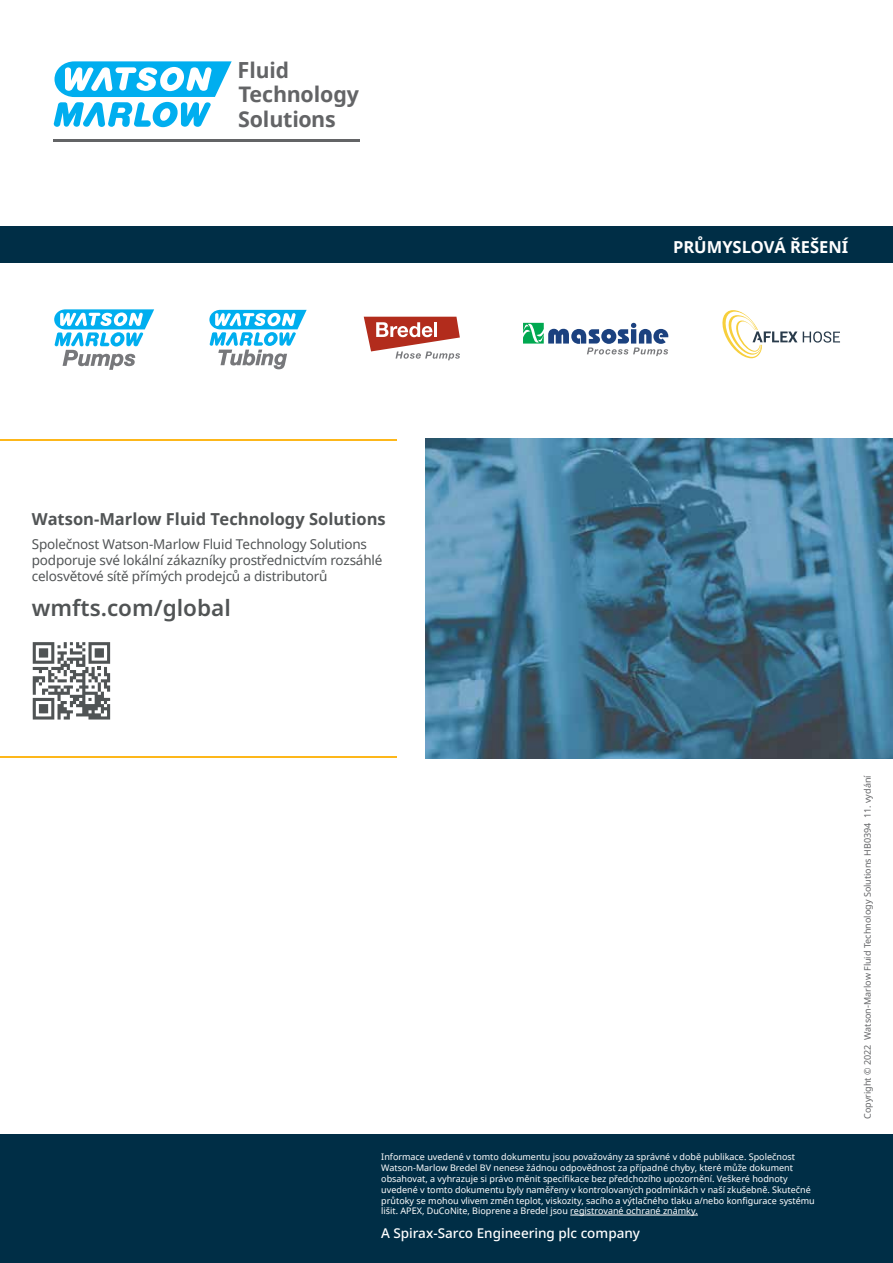
<style>
.page{position:relative;width:893px;height:1263px;background:#fff}
.page>*{position:absolute;margin:0;border:0;box-sizing:border-box;transform-origin:0 0}
.t1{font:600 22.5px "Noto Sans";color:#515455}
.t2{font:700 21.45px/24.6px "Noto Sans";letter-spacing:-.01em;color:#636466}
.t3{font:700 16.5px "Noto Sans";color:#515455}
.t4{font:700 16.5px "Noto Sans";color:#fff}
.t5{font:13.5px/16.2px "Noto Sans";letter-spacing:-.015em;color:#515455}
.t6{font:500 13.5px "Noto Sans";color:#fff}
.t7{font:9px/10.8px "Noto Sans";color:#fff}
.t8{font:9px "Noto Sans";color:#636466}
.s1{font-size:22.2px}
</style>
<div class="page">
<div style="left:0;top:1134px;width:893px;height:129px;background:#002e46"></div>
<div style="left:0;top:226px;width:893px;height:36px;background:#002e46"></div>
<svg style="left:54px;top:309px;width:100px;height:61px"></svg>
<svg style="left:209px;top:310px;width:98px;height:59px"></svg>
<svg style="left:722px;top:310px;width:75px;height:48px"></svg>
<svg style="left:803px;top:331px;width:37px;height:12px"></svg>
<svg style="left:364px;top:317px;width:96px;height:43px"></svg>
<svg style="left:523px;top:322px;width:145px;height:34px"></svg>
<hr style="left:0;top:439px;width:396px;height:2px;background:#fdb71a">
<hr style="left:0;top:756px;width:396px;height:2px;background:#fdb71a">
<img style="left:425px;top:439px;width:468px;height:319px">
<hr style="left:53px;top:139px;width:306px;height:2px;background:#636466">
<svg style="left:54px;top:61px;width:178px;height:66px"></svg>
<hr style="left:570px;top:1215px;width:128px;height:1px;background:#fff">
<svg style="left:33px;top:642px;width:77px;height:77px"></svg>
<h2 class="t2" style="left:237px;top:57px;width:123px"><span class="s1">F</span>luid<br>Technology<br>Solutions</h2>
<h3 class="t4" style="left:673px;top:235px;width:177px">PRŮMYSLOVÁ ŘEŠENÍ</h3>
<h3 class="t3" style="left:32px;top:507px;width:355px">Watson-Marlow Fluid Technology Solutions</h3>
<h3 class="t5" style="left:32px;top:535px;width:352px">Společnost Watson-Marlow Fluid Technology Solutions podporuje své lokální zákazníky prostřednictvím rozsáhlé celosvětové sítě přímých prodejců a distributorů</h3>
<h1 class="t1" style="left:32px;top:592px;width:201px">wmfts.com/global</h1>
<p class="t7" style="left:381px;top:1151px;width:435px">Informace uvedené v tomto dokumentu jsou považovány za správné v době publikace. Společnost Watson-Marlow Bredel BV nenese žádnou odpovědnost za případné chyby, které může dokument obsahovat, a vyhrazuje si právo měnit specifikace bez předchozího upozornění. Veškeré hodnoty uvedené v tomto dokumentu byly naměřeny v kontrolovaných podmínkách v naší zkušebně. Skutečné průtoky se mohou vlivem změn teplot, viskozity, sacího a výtlačného tlaku a/nebo konfigurace systému lišit. APEX, DuCoNite, Bioprene a Bredel jsou registrované ochrané známky.</p>
<h3 class="t6" style="left:381px;top:1223px;width:261px">A Spirax‑Sarco Engineering plc company</h3>
<p class="t8" style="left:861px;top:1119px;width:345px;rotate:-90deg">Copyright © 2022 Watson-Marlow Fluid Technology Solutions HB0394 11. vydání</p>
</div>
